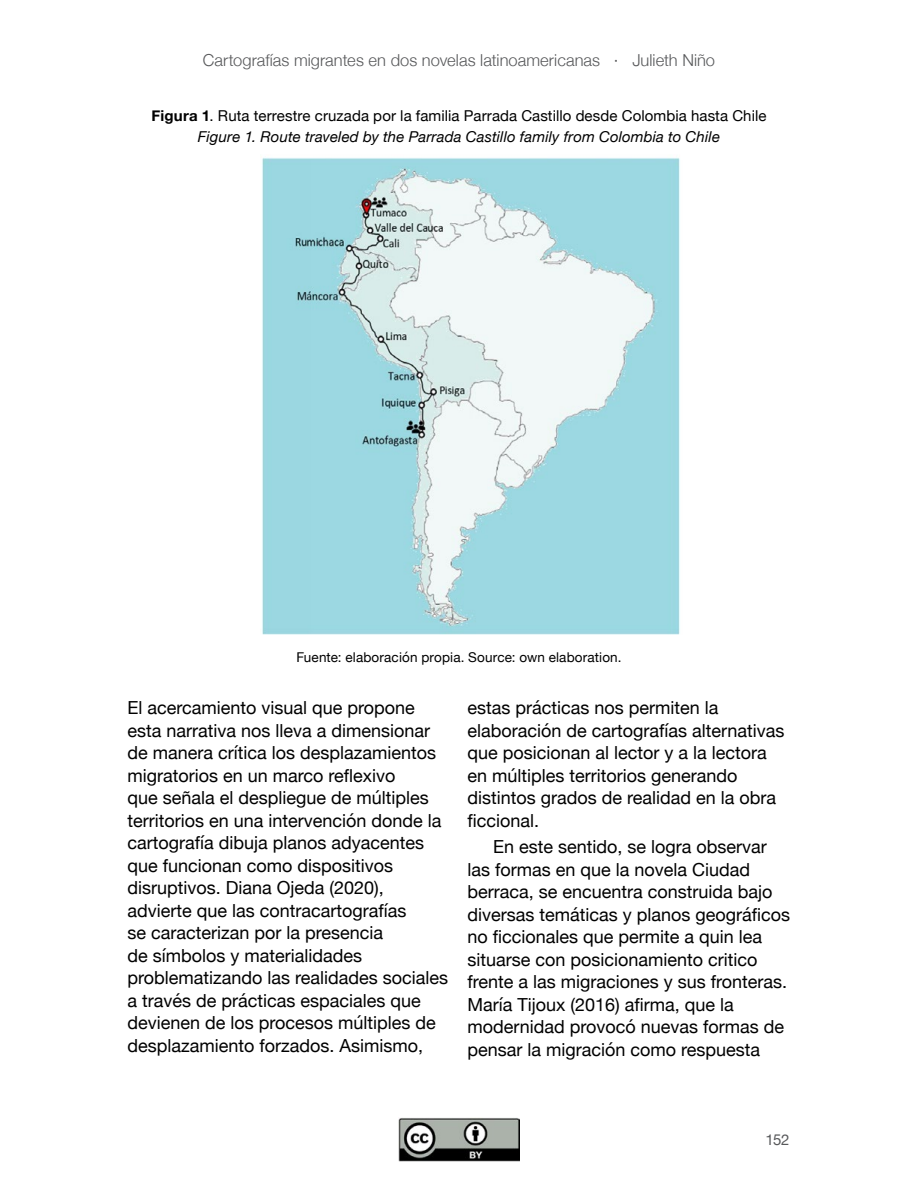
<style>
.page{position:relative;width:918px;height:1188px;background:#fff}
.page>*{position:absolute;margin:0;border:0;box-sizing:border-box;transform-origin:0 0}
.t1{font:18px/22.5px "Helvetica Neue";color:#000}
.t2{font:300 16.5px "Helvetica Neue";letter-spacing:.005em;color:#58595b}
.t3{font:15px/21px "Helvetica Neue";letter-spacing:.005em;color:#000;text-align:center}
.t4{font:15px "Helvetica Neue";color:#58595b}
.t5{font:13.5px "Helvetica Neue";letter-spacing:.01em;color:#000}
.s1{font-weight:700}
.s2{font-style:italic}
</style>
<div class="page">
<img style="left:399px;top:1117px;width:120px;height:45px">
<img style="left:261px;top:157px;width:419px;height:478px">
<p class="t2" style="left:203px;top:47px;width:514px">Cartografías migrantes en dos novelas latinoamericanas · Julieth Niño</p>
<p class="t3" style="left:151px;top:106px;width:617px"><span class="s1">Figura 1</span>. Ruta terrestre cruzada por la familia Parrada Castillo desde Colombia hasta Chile<br><span class="s2">Figure 1. Route traveled by the Parrada Castillo family from Colombia to Chile</span></p>
<p class="t5" style="left:296px;top:647px;width:327px">Fuente: elaboración propia. Source: own elaboration.</p>
<p class="t1" style="left:128px;top:698px;width:322px">El acercamiento visual que propone esta narrativa nos lleva a dimensionar de manera crítica los desplazamientos migratorios en un marco reflexivo<br>que señala el despliegue de múltiples territorios en una intervención donde la cartografía dibuja planos adyacentes que funcionan como dispositivos disruptivos. Diana Ojeda (2020), advierte que las contracartografías<br>se caracterizan por la presencia<br>de símbolos y materialidades problematizando las realidades sociales a través de prácticas espaciales que devienen de los procesos múltiples de desplazamiento forzados. Asimismo,</p>
<p class="t1" style="left:468px;top:698px;width:318px">estas prácticas nos permiten la elaboración de cartografías alternativas que posicionan al lector y a la lectora en múltiples territorios generando distintos grados de realidad en la obra ficcional.</p>
<p class="t1" style="left:468px;top:837px;width:324px;text-indent:26px">En este sentido, se logra observar las formas en que la novela Ciudad berraca, se encuentra construida bajo diversas temáticas y planos geográficos no ficcionales que permite a quin lea situarse con posicionamiento critico frente a las migraciones y sus fronteras.<br>María Tijoux (2016) afirma, que la modernidad provocó nuevas formas de pensar la migración como respuesta</p>
<p class="t4" style="left:765px;top:1129px;width:26px">152</p>
</div>
